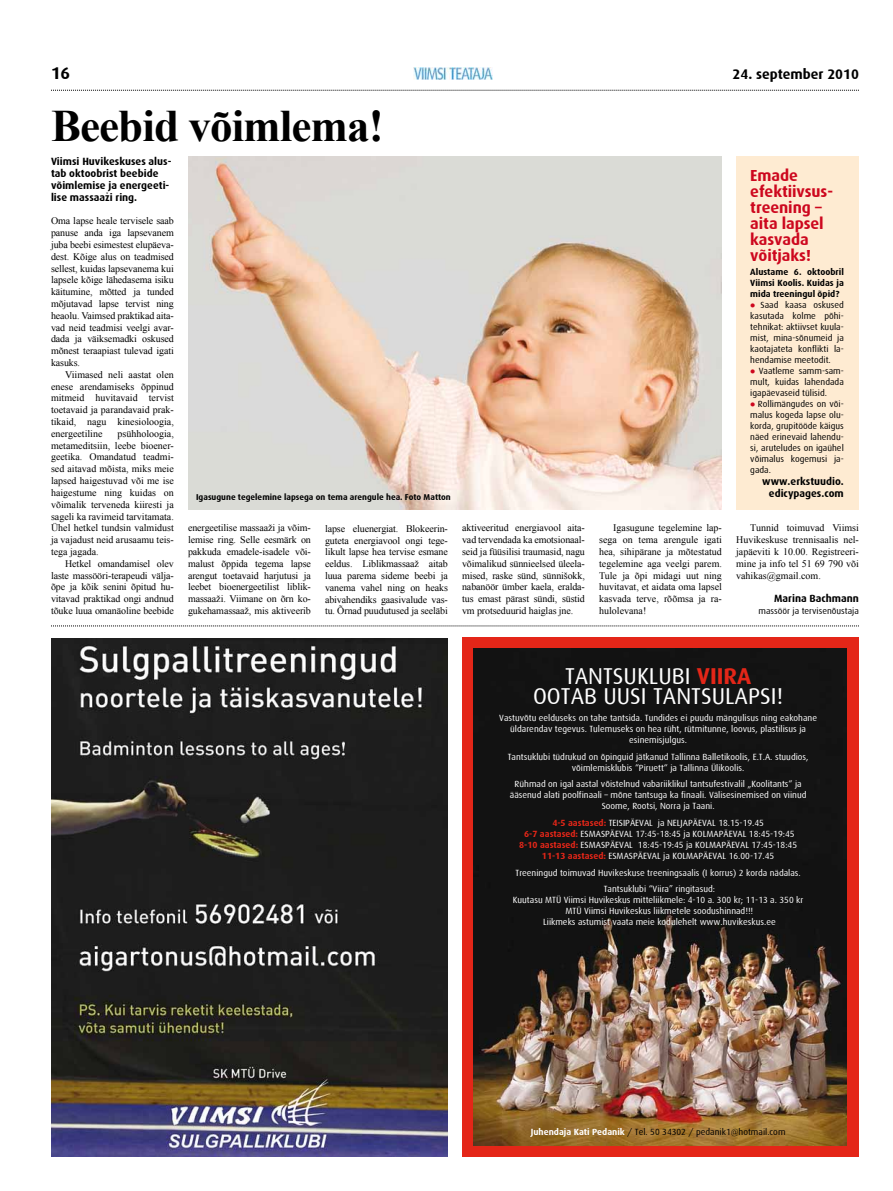
<style>
.page{position:relative;width:893px;height:1191px;background:#fff}
.page>*{position:absolute;margin:0;border:0;box-sizing:border-box;transform-origin:0 0}
.t1{font:700 45px "Times New Roman";letter-spacing:-.02em;color:#000}
.t2{font:23px/20px "Dax";color:#fff;text-align:center}
.t3{font:700 17px "Dax";color:#000}
.t4{font:700 16px/16px "Dax";letter-spacing:-.005em;color:#cd071e}
.t5{font:700 14px "Dax";color:#000}
.t6{font:700 10.5px/11.8px "Dax";color:#000}
.t7{font:10px/11.8px "Times New Roman";letter-spacing:-.01em;color:#000;text-align:justify}
.t8{font:9px/11px "Dax";color:#fff;text-align:center}
.t9{font:9px/11px "Dax";color:#000;text-align:justify}
.t10{font:700 9px/11px "Dax";color:#000;text-align:justify}
.t11{font:700 8.5px "Dax";color:#000}
.t12{font:700 3px "Dax";color:#000}
.s1{color:#cd071e}
.s2{font-weight:700;color:#e42618}
.s3{font-weight:700;color:#fff}
</style>
<div class="page">
<div style="left:462px;top:637px;width:397px;height:520px;background:#e42618"></div>
<img style="left:188px;top:157px;width:534px;height:352px">
<svg style="left:51px;top:90px;width:808px;height:1px"></svg>
<img style="left:413px;top:68px;width:79px;height:11px">
<div style="left:736px;top:156px;width:123px;height:353px;background:#feebd2"></div>
<img style="left:51px;top:638px;width:396px;height:519px">
<svg style="left:51px;top:625px;width:808px;height:1px"></svg>
<img style="left:474px;top:648px;width:373px;height:497px">
<h3 class="t3" style="left:51px;top:64px;width:21px">16</h3>
<h3 class="t5" style="left:733px;top:66px;width:128px">24. september 2010</h3>
<h1 class="t1" style="left:51px;top:94px;width:334px">Beebid võimlema!</h1>
<p class="t6" style="left:51px;top:156px;width:122px">Viimsi Huvikeskuses alus&shy;tab oktoobrist beebide võimlemise ja energeeti&shy;lise massaazi ring.</p>
<p class="t7" style="left:51px;top:215px;width:124px">Oma lapse heale tervisele saab panuse anda iga lapsevanem juba beebi esimestest elupäeva&shy;dest. Kõige alus on teadmised sellest, kuidas lapsevanema kui lapsele kõige lähedasema isiku käitumine, mõtted ja tunded mõjutavad lapse tervist ning heaolu. Vaimsed praktikad aita&shy;vad neid teadmisi veelgi avar&shy;dada ja väiksemadki oskused mõnest teraapiast tulevad igati kasuks.</p>
<p class="t7" style="left:51px;top:368px;width:124px;text-indent:14px">Viimased neli aastat olen enese arendamiseks õppinud mitmeid huvitavaid tervist toetavaid ja parandavaid prak&shy;tikaid, nagu kinesioloogia, energeetiline</p>
<p class="t12" style="left:107px;top:192px;width:3px">v</p>
<p class="t7" style="left:51px;top:427px;width:124px;text-indent:66px">psühholoogia, metameditsiin, leebe bioener&shy;geetika. Omandatud teadmi&shy;sed aitavad mõista, miks meie lapsed haigestuvad või me ise haigestume ning kuidas on võimalik terveneda kiiresti ja sageli ka ravimeid tarvitamata.<br>Ühel hetkel tundsin valmidust ja vajadust neid arusaamu teis&shy;tega jagada.</p>
<p class="t7" style="left:51px;top:557px;width:124px;text-indent:14px">Hetkel omandamisel olev laste massööri-terapeudi välja&shy;õpe ja kõik senini õpitud hu&shy;vitavad praktikad ongi andnud tõuke luua omanäoline beebide</p>
<p class="t11" style="left:196px;top:492px;width:256px">Igasugune tegelemine lapsega on tema arengule hea. Foto Matton</p>
<p class="t7" style="left:188px;top:522px;width:124px">energeetilise massaaži ja võim&shy;lemise ring. Selle eesmärk on pakkuda emadele-isadele või&shy;malust õppida tegema lapse arengut toetavaid harjutusi ja leebet bioenergeetilist liblik&shy;massaaži. Viimane on õrn ko&shy;gukehamassaaž, mis aktiveerib</p>
<p class="t7" style="left:325px;top:522px;width:124px">lapse eluenergiat. Blokeerin&shy;guteta energiavool ongi tege&shy;likult lapse hea tervise esmane eeldus. Liblikmassaaž aitab luua parema sideme beebi ja vanema vahel ning on heaks abivahendiks gaasivalude vas&shy;tu. Õrnad puudutused ja seeläbi</p>
<p class="t7" style="left:462px;top:522px;width:124px">aktiveeritud energiavool aita&shy;vad tervendada ka emotsionaal&shy;seid ja füüsilisi traumasid, nagu võimalikud sünnieelsed üleela&shy;mised, raske sünd, sünnišokk, nabanöör ümber kaela, eralda&shy;tus emast pärast sündi, süstid vm protseduurid haiglas jne.</p>
<h3 class="t4" style="left:750px;top:168px;width:84px">Emade efektiivsus&shy;treening – aita lapsel kasvada võitjaks!</h3>
<p class="t10" style="left:750px;top:267px;width:95px">Alustame 6. oktoobril Viimsi Koolis. Kuidas ja mida treeningul õpid?</p>
<p class="t9" style="left:750px;top:300px;width:95px"><span class="s1">●</span> Saad kaasa oskused kasutada kolme põhi&shy;tehnikat: aktiivset kuula&shy;mist, mina-sõnumeid ja kaotajateta konflikti la&shy;hendamise meetodit.</p>
<p class="t9" style="left:750px;top:366px;width:95px"><span class="s1">●</span> Vaatleme samm-sam&shy;mult, kuidas lahendada igapäevaseid tülisid.</p>
<p class="t9" style="left:750px;top:399px;width:95px"><span class="s1">●</span> Rollimängudes on või&shy;malus kogeda lapse olu&shy;korda, grupitööde käigus näed erinevaid lahendu&shy;si, aruteludes on igaühel võimalus kogemusi ja&shy;gada.</p>
<p class="t6" style="left:762px;top:475px;width:83px;text-align:right">www.erkstuudio. edicypages.com</p>
<p class="t7" style="left:599px;top:522px;width:124px;text-indent:14px">Igasugune tegelemine lap&shy;sega on tema arengule igati hea, sihipärane ja mõtestatud tegelemine aga veelgi parem.<br>Tule ja õpi midagi uut ning huvitavat, et aidata oma lapsel kasvada terve, rõõmsa ja ra&shy;hulolevana!</p>
<p class="t7" style="left:736px;top:522px;width:124px;text-indent:14px">Tunnid toimuvad Viimsi Huvikeskuse trennisaalis nel&shy;japäeviti k 10.00. Registreeri&shy;mine ja info tel 51 69 790 või vahikas@gmail.com.</p>
<p class="t6" style="left:774px;top:593px;width:86px">Marina Bachmann</p>
<p class="t9" style="left:758px;top:605px;width:102px">massöör ja tervisenõustaja</p>
<h2 class="t2" style="left:533px;top:666px;width:252px">TANTSUKLUBI <span class="s2">VIIRA<br></span>OOTAB UUSI TANTSULAPSI!</h2>
<p class="t8" style="left:499px;top:712px;width:319px">Vastuvõtu eelduseks on tahe tantsida. Tundides ei puudu mängulisus ning eakohane üldarendav tegevus. Tulemuseks on hea rüht, rütmitunne, loovus, plastilisus ja esinemisjulgus.</p>
<p class="t8" style="left:508px;top:751px;width:302px">Tantsuklubi tüdrukud on õpinguid jätkanud Tallinna Balletikoolis, E.T.A. stuudios, võimlemisklubis “Piruett“ ja Tallinna Ülikoolis.</p>
<p class="t8" style="left:510px;top:779px;width:298px">Rühmad on igal aastal võistelnud vabariiklikul tantsufestivalil „Koolitants“ ja ääsenud alati poolfinaali – mõne tantsuga ka finaali. Välisesinemised on viinud<br>Soome, Rootsi, Norra ja Taani.</p>
<p class="t8" style="left:519px;top:817px;width:279px"><span class="s2">4-5 aastased:</span> TEISIPÄEVAL ja NELJAPÄEVAL 18.15-19.45<br><span class="s2">6-7 aastased:</span> ESMASPÄEVAL 17:45-18:45 ja KOLMAPÄEVAL 18:45-19:45<br><span class="s2">8-10 aastased:</span> ESMASPÄEVAL 18:45-19:45 ja KOLMAPÄEVAL 17:45-18:45<br><span class="s2">11-13 aastased:</span> ESMASPÄEVAL ja KOLMAPÄEVAL 16.00-17.45</p>
<p class="t8" style="left:515px;top:864px;width:287px;line-height:16.7px">Treeningud toimuvad Huvikeskuse treeningsaalis (I korrus) 2 korda nädalas.<br>Tantsuklubi “Viira” ringitasud:</p>
<p class="t8" style="left:513px;top:895px;width:292px">Kuutasu MTÜ Viimsi Huvikeskus mitteliikmele: 4-10 a. 300 kr; 11-13 a. 350 kr<br>MTÜ Viimsi Huvikeskus liikmetele soodushinnad!!!<br>Liikmeks astumist vaata meie kodulehelt www.huvikeskus.ee</p>
<p class="t9" style="left:531px;top:1126px;width:256px"><span class="s3">Juhendaja Kati Pedanik</span> / Tel. 50 34302 / pedanik1@hotmail.com</p>
</div>
